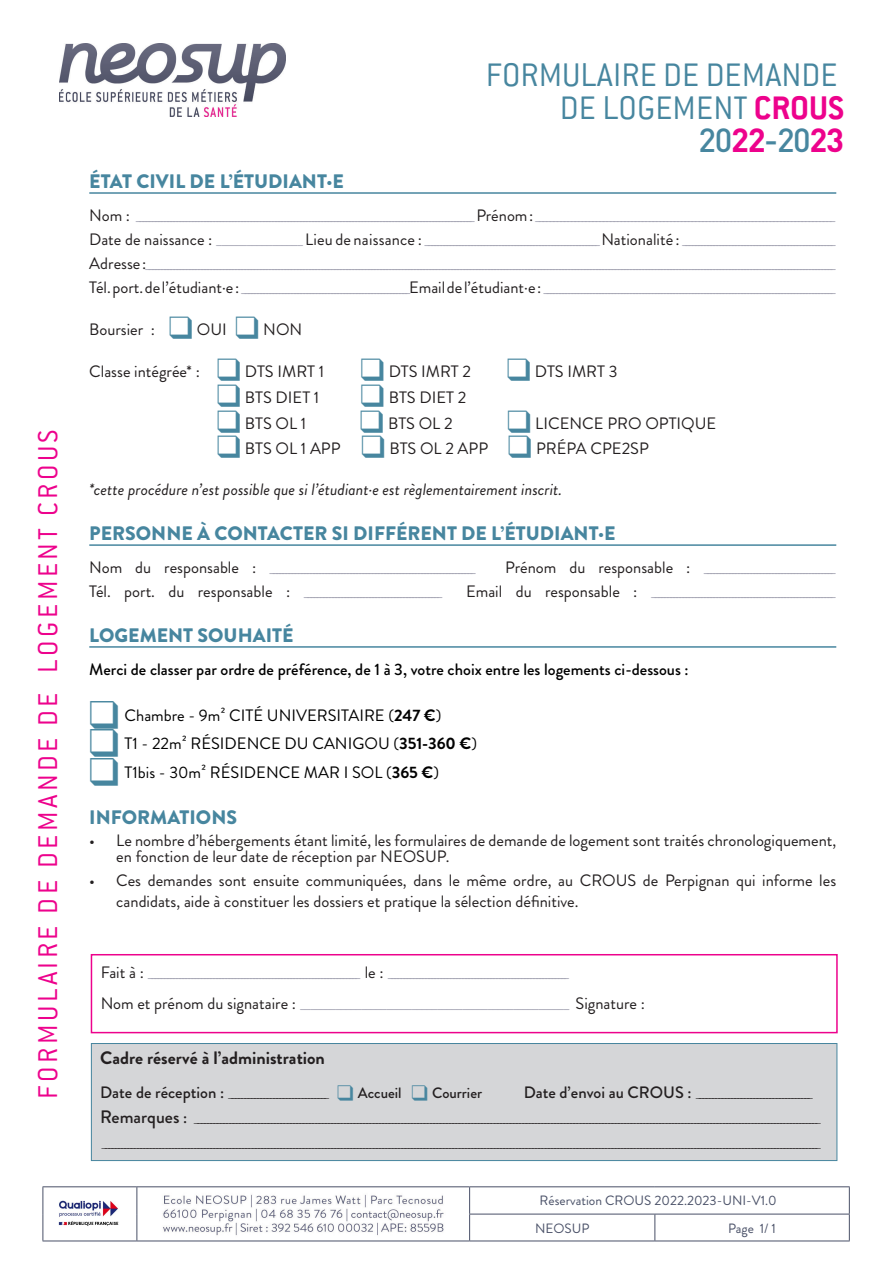
<style>
.page{position:relative;width:893px;height:1263px;background:#fff}
.page>*{position:absolute;margin:0;border:0;box-sizing:border-box;transform-origin:0 0}
.t1{font:300 36px/32.8px "Conduit ITC";color:#47869f;text-align:right}
.t2{font:500 33px "DIN";color:#47869f}
.t3{font:300 30px "Conduit ITC";letter-spacing:.115em;color:#ed028c}
.t4{font:900 19.5px "Brandon Grotesque";color:#47869f}
.t5{font:700 18px "Brandon Grotesque";color:#231f20}
.t6{font:16.5px/24.2px "Brandon Grotesque";color:#a7a7b5;text-align:justify}
.t7{font:300 16.5px/25px "Brandon Grotesque";color:#231f20}
.t8{font:16.5px/16.5px "Brandon Grotesque";color:#231f20}
.t9{font:16.5px "Brandon Grotesque";color:#000}
.t10{font:500 16.5px "Brandon Grotesque";color:#000}
.t11{font:italic 16.5px "Brandon Grotesque";color:#231f20}
.t12{font:13.5px/27.3px "Brandon Grotesque";color:#495067}
.s1{font-weight:700;color:#ed028c}
.s2{color:#231f20}
.s3{color:#47869f}
.s4{font-weight:700}
.s5{font-weight:500}
.s6{font-weight:500;font-size:15px}
.s7{font-weight:500;font-size:18px}
</style>
<div class="page">
<img style="left:162px;top:1194px;width:282px;height:42px">
<hr style="left:43px;top:1186px;width:94px;height:1px;background:#495067">
<hr style="left:137px;top:1186px;width:333px;height:1px;background:#495067">
<hr style="left:470px;top:1186px;width:185px;height:1px;background:#495067">
<hr style="left:655px;top:1186px;width:195px;height:1px;background:#495067">
<svg style="left:43px;top:1187px;width:1px;height:53px"></svg>
<svg style="left:136px;top:1187px;width:1px;height:53px"></svg>
<hr style="left:469px;top:1214px;width:186px;height:1px;background:#495067">
<svg style="left:469px;top:1187px;width:1px;height:53px"></svg>
<hr style="left:655px;top:1214px;width:195px;height:1px;background:#495067">
<svg style="left:654px;top:1214px;width:1px;height:26px"></svg>
<svg style="left:849px;top:1187px;width:1px;height:53px"></svg>
<hr style="left:43px;top:1240px;width:94px;height:1px;background:#495067">
<hr style="left:137px;top:1240px;width:333px;height:1px;background:#495067">
<hr style="left:470px;top:1240px;width:185px;height:1px;background:#495067">
<hr style="left:655px;top:1240px;width:195px;height:1px;background:#495067">
<img style="left:58px;top:1200px;width:61px;height:26px">
<hr style="left:89px;top:192px;width:747px;height:2px;background:#47869f">
<hr style="left:89px;top:544px;width:747px;height:2px;background:#47869f">
<hr style="left:89px;top:646px;width:747px;height:2px;background:#47869f">
<div style="left:91px;top:1043px;width:746px;height:117px;background:#d5d6d8"></div>
<div style="left:91px;top:1043px;width:746px;height:118px;border:1px solid #47869f"></div>
<div style="left:91px;top:954px;width:747px;height:79px;border:2px solid #ed028c"></div>
<img style="left:59px;top:43px;width:227px;height:73px">
<h3 class="t3" style="left:31px;top:1098px;width:671px;rotate:-90deg">FORMULAIRE DE DEMANDE DE LOGEMENT CROUS</h3>
<h1 class="t1" style="left:486px;top:59px;width:360px">FORMULAIRE DE DEMANDE<br>DE LOGEMENT <span class="s1">CROUS</span></h1>
<h2 class="t2" style="left:698px;top:119px;width:147px">20<span class="s1">22</span>-20<span class="s1">23</span></h2>
<p class="t4" style="left:89px;top:167px;width:256px">ÉTAT CIVIL DE L’ÉTUDIANT·E</p>
<p class="t6" style="left:89px;top:203px;width:749px"><span class="s2">N o m :</span> _____________________________________________________________________________________________________________ <span class="s2">P r é n o m :</span> ____________________________________________________________________________________ <span class="s2">D a t e d e n a i s s a n c e :</span> _________________ <span class="s2">L i e u d e n a i s s a n c e :</span> ________________________________________________________ <span class="s2">N a t i o n a l i t é :</span> _________________________________________________ <span class="s2">A d r e s s e :</span>_______________________________________________________________________________________________________________________________________________________________________________________________________________________________ <span class="s2">Té l . p o r t . d e l ’ é t u d i a n t · e :</span> ______________________________________________________<span class="s2">E m a i l d e l ’ é t u d i a n t · e :</span> ______________________________________________________________________________________________</p>
<p class="t8" style="left:89px;top:322px;width:214px">Boursier : <span class="s3">❑</span> OUI <span class="s3">❑</span> NON</p>
<p class="t8" style="left:89px;top:364px;width:236px">Classe intégrée* : <span class="s3">❑</span> DTS IMRT 1</p>
<p class="t8" style="left:361px;top:364px;width:112px"><span class="s3">❑</span> DTS IMRT 2</p>
<p class="t8" style="left:507px;top:364px;width:112px"><span class="s3">❑</span> DTS IMRT 3</p>
<p class="t8" style="left:217px;top:389px;width:104px"><span class="s3">❑</span> BTS DIET 1</p>
<p class="t8" style="left:361px;top:389px;width:107px"><span class="s3">❑</span> BTS DIET 2</p>
<p class="t8" style="left:217px;top:415px;width:91px"><span class="s3">❑</span> BTS OL 1</p>
<p class="t8" style="left:360px;top:415px;width:94px"><span class="s3">❑</span> BTS OL 2</p>
<p class="t8" style="left:507px;top:415px;width:211px"><span class="s3">❑</span> LICENCE PRO OPTIQUE</p>
<p class="t8" style="left:217px;top:441px;width:434px"><span class="s3">❑</span> BTS OL 1 APP <span class="s3">❑</span> BTS OL 2 APP <span class="s3">❑</span> PRÉPA CPE2SP</p>
<p class="t11" style="left:89px;top:478px;width:474px">*cette procédure n’est possible que si l’étudiant·e est règlementairement inscrit.</p>
<p class="t4" style="left:89px;top:519px;width:528px">PERSONNE À CONTACTER SI DIFFÉRENT DE L’ÉTUDIANT·E</p>
<p class="t6" style="left:89px;top:555px;width:388px"><span class="s2">N o m d u r e s p o n s a b l e :</span> __________________________________________________________________</p>
<p class="t6" style="left:505px;top:555px;width:333px"><span class="s2">P r é n o m d u r e s p o n s a b l e :</span> __________________________________________</p>
<p class="t6" style="left:89px;top:579px;width:355px"><span class="s2">Té l . p o r t . d u r e s p o n s a b l e :</span> ____________________________________________</p>
<p class="t6" style="left:466px;top:579px;width:371px"><span class="s2">E m a i l d u r e s p o n s a b l e :</span> ___________________________________________________________</p>
<p class="t4" style="left:89px;top:621px;width:206px">LOGEMENT SOUHAITÉ</p>
<p class="t10" style="left:89px;top:658px;width:601px">Merci de classer par ordre de préférence, de 1 à 3, votre choix entre les logements ci-dessous :</p>
<p class="t9" style="left:89px;top:704px;width:354px"><span class="s3">❑</span> Chambre - 9m² CITÉ UNIVERSITAIRE (<span class="s4">247 €</span>)</p>
<p class="t9" style="left:89px;top:732px;width:389px"><span class="s3">❑</span> T1 - 22m² RÉSIDENCE DU CANIGOU (<span class="s4">351-360 €</span>)</p>
<p class="t9" style="left:89px;top:760px;width:351px"><span class="s3">❑</span> T1bis - 30m² RÉSIDENCE MAR I SOL (<span class="s4">365 €</span>)</p>
<p class="t4" style="left:89px;top:803px;width:149px">INFORMATIONS</p>
<p class="t8" style="left:116px;top:832px;width:721px;text-indent:-27px">• Le nombre d’hébergements étant limité, les formulaires de demande de logement sont traités chronologiquement, en fonction de leur date de réception par NEOSUP.</p>
<p class="t8" style="left:116px;top:870px;width:721px;line-height:21px;text-indent:-27px">• Ces demandes sont ensuite communiquées, dans le même ordre, au CROUS de Perpignan qui informe les candidats, aide à constituer les dossiers et pratique la sélection définitive.</p>
<p class="t6" style="left:101px;top:956px;width:546px;line-height:31.2px"><span class="s2">F a i t à :</span> ____________________________________________________________________ <span class="s2">l e :</span> __________________________________________________________<br><span class="s2">Nom et prénom du signataire :</span> _____________________________________________________ <span class="s2">Signature :</span></p>
<p class="t5" style="left:100px;top:1045px;width:226px">Cadre réservé à l’administration</p>
<p class="t7" style="left:100px;top:1080px;width:383px"><span class="s5">D a t e d e r é c e p t i o n :</span> _______________________________ <span class="s3">❑</span> <span class="s6">A c c u e i l</span> <span class="s3">❑</span> <span class="s6">C o u r r i e r</span></p>
<p class="t7" style="left:100px;top:1080px;width:722px;text-indent:423px"><span class="s5">D a t e d ’ e n v o i a u C R O U S :</span> ____________________________________<br><span class="s7">R e m a r q u e s</span> <span class="s5">:</span> ____________________________________________________________________________________________________________________________________________________________________________________________________ _________________________________________________________________________________________________________________________________________________________________________________________________________________________________</p>
<p class="t12" style="left:535px;top:1187px;width:243px;text-indent:5px">Réservation CROUS 2022.2023-UNI-V1.0<br>NEOSUP</p>
<p class="t12" style="left:728px;top:1214px;width:49px">Page 1/ 1</p>
</div>
